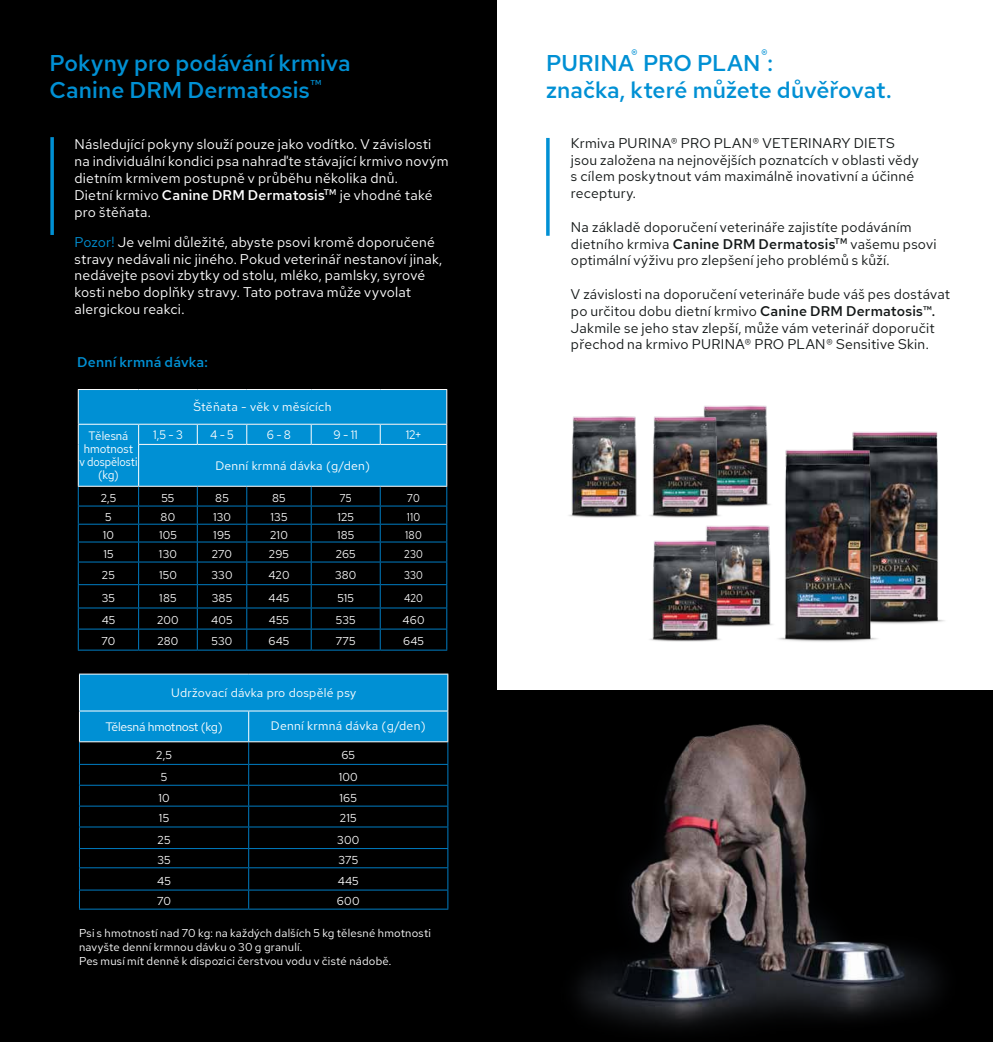
<style>
.page{position:relative;width:993px;height:1042px;background:#fff}
.page>*{position:absolute;margin:0;border:0;box-sizing:border-box;transform-origin:0 0}
.t1{font:500 22.75px/27.3px "Red Hat Text";color:#0090d4}
.t2{font:14px/16.8px "Red Hat Text";letter-spacing:.015em;color:#131717}
.t3{font:14px/16.8px "Red Hat Text";letter-spacing:.015em;color:#fff}
.t4{font:500 14px "Red Hat Text";letter-spacing:.015em;color:#0090d4}
.t5{font:500 13.3px "Red Hat Text";color:#0090d4}
.t6{font:12.25px "Red Hat Text";letter-spacing:.01em;color:#fff}
.t7{font:12.25px/13px "Red Hat Text";letter-spacing:.01em;color:#fff;text-align:center;scale:.95 1}
.t8{font:12.25px "Red Hat Text";letter-spacing:-.02em;color:#fff}
.t9{font:11.38px/14px "Red Hat Text";letter-spacing:.02em;color:#fff}
.t10{font:11.38px "Red Hat Text";letter-spacing:.02em;color:#fff;scale:.9 1}
.t11{font:500 7.17px "Red Hat Text";color:#0090d4}
.s1{font-weight:500}
.s2{color:#0090d4}
</style>
<div class="page">
<div style="left:0;top:0;width:496px;height:1042px;background:#000"></div>
<hr style="left:78px;top:650px;width:61px;height:1px;background:#007dc3">
<hr style="left:139px;top:650px;width:58px;height:1px;background:#007dc3">
<hr style="left:197px;top:650px;width:50px;height:1px;background:#007dc3">
<hr style="left:247px;top:650px;width:64px;height:1px;background:#007dc3">
<hr style="left:311px;top:650px;width:69px;height:1px;background:#007dc3">
<hr style="left:380px;top:650px;width:67px;height:1px;background:#007dc3">
<svg style="left:78px;top:390px;width:369px;height:260px"></svg>
<hr style="left:139px;top:486px;width:58px;height:1px;background:#fff">
<hr style="left:197px;top:486px;width:50px;height:1px;background:#fff">
<hr style="left:247px;top:486px;width:64px;height:1px;background:#fff">
<hr style="left:311px;top:486px;width:69px;height:1px;background:#fff">
<hr style="left:380px;top:486px;width:67px;height:1px;background:#fff">
<hr style="left:78px;top:389px;width:61px;height:1px;background:#fff">
<hr style="left:78px;top:390px;width:1px;height:34px;background:#fff">
<hr style="left:139px;top:389px;width:58px;height:1px;background:#fff">
<hr style="left:197px;top:389px;width:50px;height:1px;background:#fff">
<hr style="left:247px;top:389px;width:64px;height:1px;background:#fff">
<hr style="left:311px;top:389px;width:69px;height:1px;background:#fff">
<hr style="left:380px;top:389px;width:67px;height:1px;background:#fff">
<hr style="left:78px;top:424px;width:61px;height:1px;background:#fff">
<hr style="left:139px;top:424px;width:58px;height:1px;background:#fff">
<hr style="left:197px;top:424px;width:50px;height:1px;background:#fff">
<hr style="left:247px;top:424px;width:64px;height:1px;background:#fff">
<hr style="left:311px;top:424px;width:69px;height:1px;background:#fff">
<hr style="left:380px;top:424px;width:67px;height:1px;background:#fff">
<div style="left:79px;top:674px;width:368px;height:37px;background:#0090d4"></div>
<svg style="left:79px;top:711px;width:369px;height:197px"></svg>
<hr style="left:79px;top:908px;width:169px;height:1px;background:#007dc3">
<hr style="left:248px;top:908px;width:200px;height:1px;background:#007dc3">
<hr style="left:447px;top:674px;width:1px;height:36px;background:#fff">
<hr style="left:79px;top:710px;width:169px;height:1px;background:#fff">
<hr style="left:248px;top:710px;width:200px;height:1px;background:#fff">
<hr style="left:248px;top:711px;width:1px;height:30px;background:#fff">
<hr style="left:79px;top:673px;width:169px;height:1px;background:#fff">
<hr style="left:79px;top:674px;width:1px;height:36px;background:#fff">
<hr style="left:248px;top:673px;width:200px;height:1px;background:#fff">
<hr style="left:79px;top:711px;width:1px;height:30px;background:#fff">
<hr style="left:447px;top:711px;width:1px;height:30px;background:#fff">
<hr style="left:79px;top:741px;width:169px;height:1px;background:#fff">
<hr style="left:248px;top:741px;width:200px;height:1px;background:#fff">
<div style="left:497px;top:690px;width:495px;height:352px;background:#000"></div>
<hr style="left:546px;top:138px;width:3px;height:98px;background:#0090d4">
<img style="left:577px;top:724px;width:363px;height:304px">
<img style="left:778px;top:433px;width:161px;height:209px">
<img style="left:757px;top:491px;width:53px;height:146px">
<img style="left:757px;top:405px;width:50px;height:113px">
<img style="left:676px;top:405px;width:81px;height:101px">
<img style="left:569px;top:416px;width:107px;height:102px">
<img style="left:612px;top:506px;width:145px;height:136px">
<svg style="left:50px;top:137px;width:4px;height:98px"></svg>
<h1 class="t1" style="left:50px;top:49px;width:302px">Pokyny pro podávání krmiva<br>Canine DRM Dermatosis</h1>
<p class="t11" style="left:310px;top:78px;width:13px">TM</p>
<p class="t3" style="left:74px;top:136px;width:375px">Následující pokyny slouží pouze jako vodítko. V závislosti na individuální kondici psa nahraďte stávající krmivo novým dietním krmivem postupně v průběhu několika dnů.<br>Dietní krmivo <span class="s1">Canine DRM Dermatosis</span><sup>TM</sup> je vhodné také pro štěňata.</p>
<p class="t3" style="left:74px;top:233px;width:369px"><span class="s2">Pozor!</span> Je velmi důležité, abyste psovi kromě doporučené stravy nedávali nic jiného. Pokud veterinář nestanoví jinak, nedávejte psovi zbytky od stolu, mléko, pamlsky, syrové kosti nebo doplňky stravy. Tato potrava může vyvolat alergickou reakci.</p>
<p class="t4" style="left:77px;top:352px;width:132px">Denní krmná dávka:</p>
<p class="t6" style="left:193px;top:399px;width:139px">Štěňata - věk v měsících</p>
<p class="t7" style="left:79px;top:429px;width:63px">Tělesná hmotnost v dospělosti (kg)</p>
<p class="t7" style="left:153px;top:428px;width:33px">1,5 - 3</p>
<p class="t7" style="left:210px;top:428px;width:26px">4 - 5</p>
<p class="t7" style="left:267px;top:428px;width:27px">6 - 8</p>
<p class="t7" style="left:333px;top:428px;width:27px">9 - 11</p>
<p class="t7" style="left:405px;top:428px;width:18px">12+</p>
<p class="t6" style="left:215px;top:457px;width:156px">Denní krmná dávka (g/den)</p>
<p class="t9" style="left:101px;top:490px;width:17px">2,5</p>
<p class="t9" style="left:161px;top:490px;width:15px">55</p>
<p class="t9" style="left:215px;top:490px;width:15px">85</p>
<p class="t9" style="left:272px;top:490px;width:15px">85</p>
<p class="t10" style="left:340px;top:490px;width:15px">75</p>
<p class="t10" style="left:407px;top:490px;width:15px">70</p>
<p class="t9" style="left:105px;top:509px;width:8px">5</p>
<p class="t9" style="left:161px;top:509px;width:16px">80</p>
<p class="t9" style="left:213px;top:509px;width:19px">130</p>
<p class="t9" style="left:270px;top:509px;width:18px">135</p>
<p class="t9" style="left:337px;top:509px;width:18px">125</p>
<p class="t10" style="left:406px;top:509px;width:16px">110</p>
<p class="t9" style="left:103px;top:527px;width:13px">10</p>
<p class="t9" style="left:159px;top:527px;width:19px">105</p>
<p class="t9" style="left:213px;top:527px;width:19px">195</p>
<p class="t9" style="left:270px;top:527px;width:19px">210</p>
<p class="t9" style="left:337px;top:527px;width:19px">185</p>
<p class="t10" style="left:405px;top:527px;width:20px">180</p>
<p class="t9" style="left:103px;top:546px;width:12px">15</p>
<p class="t9" style="left:159px;top:546px;width:19px">130</p>
<p class="t9" style="left:212px;top:546px;width:22px">270</p>
<p class="t9" style="left:269px;top:546px;width:22px">295</p>
<p class="t9" style="left:335px;top:546px;width:22px">265</p>
<p class="t10" style="left:404px;top:546px;width:22px">230</p>
<p class="t9" style="left:102px;top:568px;width:14px">25</p>
<p class="t9" style="left:159px;top:568px;width:19px">150</p>
<p class="t9" style="left:211px;top:568px;width:23px">330</p>
<p class="t9" style="left:268px;top:568px;width:23px">420</p>
<p class="t9" style="left:335px;top:568px;width:23px">380</p>
<p class="t10" style="left:404px;top:567px;width:23px">330</p>
<p class="t9" style="left:102px;top:591px;width:15px">35</p>
<p class="t9" style="left:159px;top:591px;width:19px">185</p>
<p class="t9" style="left:212px;top:591px;width:22px">385</p>
<p class="t9" style="left:268px;top:591px;width:22px">445</p>
<p class="t9" style="left:337px;top:591px;width:18px">515</p>
<p class="t10" style="left:404px;top:590px;width:23px">420</p>
<p class="t9" style="left:102px;top:613px;width:15px">45</p>
<p class="t9" style="left:157px;top:613px;width:23px">200</p>
<p class="t9" style="left:211px;top:613px;width:23px">405</p>
<p class="t9" style="left:269px;top:613px;width:22px">455</p>
<p class="t9" style="left:336px;top:613px;width:21px">535</p>
<p class="t9" style="left:402px;top:613px;width:23px">460</p>
<p class="t9" style="left:101px;top:634px;width:15px">70</p>
<p class="t9" style="left:157px;top:634px;width:22px">280</p>
<p class="t9" style="left:211px;top:634px;width:22px">530</p>
<p class="t9" style="left:268px;top:634px;width:22px">645</p>
<p class="t9" style="left:336px;top:634px;width:21px">775</p>
<p class="t9" style="left:403px;top:634px;width:22px">645</p>
<p class="t6" style="left:171px;top:685px;width:186px">Udržovací dávka pro dospělé psy</p>
<p class="t8" style="left:105px;top:719px;width:119px">Tělesná hmotnost (kg)</p>
<p class="t6" style="left:271px;top:718px;width:156px">Denní krmná dávka (g/den)</p>
<p class="t9" style="left:156px;top:748px;width:17px">2,5</p>
<p class="t9" style="left:341px;top:748px;width:15px">65</p>
<p class="t9" style="left:161px;top:769px;width:8px">5</p>
<p class="t9" style="left:338px;top:769px;width:21px">100</p>
<p class="t9" style="left:158px;top:790px;width:13px">10</p>
<p class="t9" style="left:339px;top:790px;width:19px">165</p>
<p class="t9" style="left:159px;top:811px;width:12px">15</p>
<p class="t9" style="left:340px;top:811px;width:18px">215</p>
<p class="t9" style="left:157px;top:832px;width:15px">25</p>
<p class="t9" style="left:337px;top:832px;width:24px">300</p>
<p class="t9" style="left:157px;top:853px;width:15px">35</p>
<p class="t9" style="left:338px;top:853px;width:21px">375</p>
<p class="t9" style="left:157px;top:873px;width:15px">45</p>
<p class="t9" style="left:338px;top:873px;width:22px">445</p>
<p class="t9" style="left:157px;top:894px;width:15px">70</p>
<p class="t9" style="left:337px;top:894px;width:24px">600</p>
<p class="t9" style="left:79px;top:926px;width:353px">Psi s hmotností nad 70 kg: na každých dalších 5 kg tělesné hmotnosti navyšte denní krmnou dávku o 30 g granulí.<br>Pes musí mít denně k dispozici čerstvou vodu v čisté nádobě.</p>
<p class="t5" style="left:760px;top:46px;width:8px">®</p>
<h1 class="t1" style="left:546px;top:76px;width:347px">značka, které můžete důvěřovat.</h1>
<p class="t5" style="left:631px;top:46px;width:8px">®</p>
<h1 class="t1" style="left:642px;top:49px;width:131px">PRO PLAN :</h1>
<h1 class="t1" style="left:546px;top:49px;width:30px">Purin</h1>
<h1 class="t1" style="left:617px;top:49px;width:14px">a</h1>
<p class="t2" style="left:570px;top:134px;width:349px">Krmiva PURINA® PRO PLAN® VETERINARY DIETS jsou založena na nejnovějších poznatcích v oblasti vědy s cílem poskytnout vám maximálně inovativní a účinné receptury.</p>
<p class="t2" style="left:570px;top:218px;width:367px">Na základě doporučení veterináře zajistíte podáváním dietního krmiva <span class="s1">Canine DRM Dermatosis</span><sup>TM</sup> vašemu psovi optimální výživu pro zlepšení jeho problémů s kůží.</p>
<p class="t2" style="left:570px;top:285px;width:380px">V závislosti na doporučení veterináře bude váš pes dostávat po určitou dobu dietní krmivo <span class="s1">Canine DRM Dermatosis™.<br></span>Jakmile se jeho stav zlepší, může vám veterinář doporučit přechod na krmivo PURINA® PRO PLAN® Sensitive Skin.</p>
</div>
